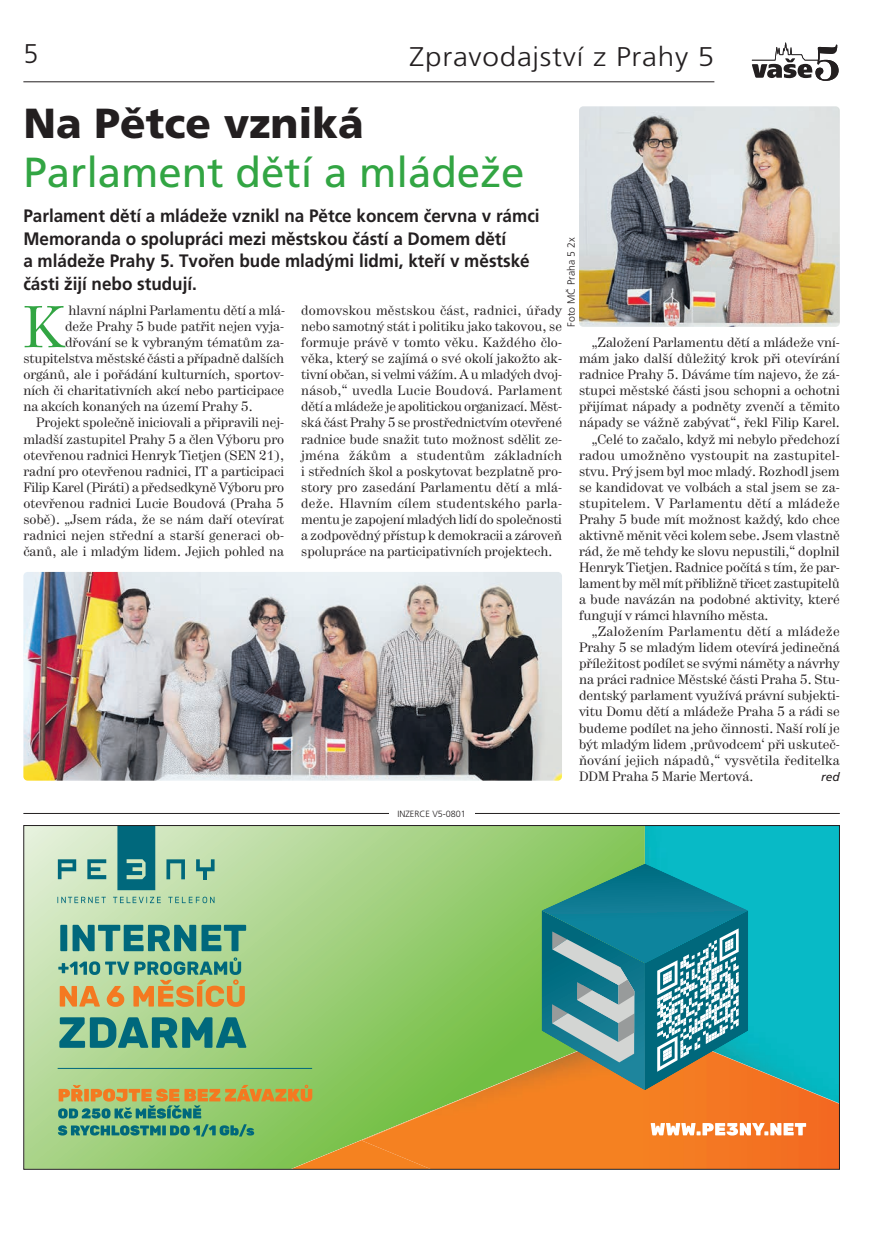
<style>
.page{position:relative;width:893px;height:1242px;background:#fff}
.page>*{position:absolute;margin:0;border:0;box-sizing:border-box;transform-origin:0 0}
.t1{font:58.5px "Hercules";color:#32a543}
.t2{font:42px "Frutiger CE";color:#32a543}
.t3{font:900 42px "Frutiger CE";color:#231f20}
.t4{font:300 27px "Frutiger CE";letter-spacing:.025em;color:#231f20;scale:1.1 1}
.t5{font:300 27px "Frutiger CE";letter-spacing:.025em;color:#231f20}
.t6{font:700 18px/22.5px "Frutiger CE";color:#231f20;scale:.95 1}
.t7{font:13.5px/16px "Hercules";color:#231f20;text-align:justify}
.t8{font:13.5px "Hercules";letter-spacing:.02em;color:#231f20}
.t9{font:italic 12px "Frutiger CE";color:#231f20}
.t10{font:300 10.5px "Frutiger CE";color:#231f20}
.t11{font:300 9px "Frutiger CE";color:#231f20}
</style>
<div class="page">
<hr style="left:23px;top:81px;width:691px;height:1px;background:#231f20">
<svg style="left:752px;top:43px;width:86px;height:38px"></svg>
<hr style="left:23px;top:813px;width:817px;height:1px;background:#231f20">
<div style="left:389px;top:808px;width:85px;height:11px;background:#fff"></div>
<svg style="left:25px;top:827px;width:517px;height:340px;background:#a6d386"></svg>
<div style="left:748px;top:827px;width:90px;height:196px;background:#08bac6"></div>
<img style="left:289px;top:1058px;width:73px;height:109px">
<img style="left:362px;top:1023px;width:476px;height:144px">
<img style="left:801px;top:1088px;width:33px;height:13px">
<svg style="left:57px;top:896px;width:49px;height:7px"></svg>
<svg style="left:113px;top:896px;width:48px;height:7px"></svg>
<svg style="left:168px;top:896px;width:46px;height:7px"></svg>
<svg style="left:58px;top:859px;width:18px;height:20px"></svg>
<svg style="left:166px;top:859px;width:19px;height:20px"></svg>
<svg style="left:117px;top:827px;width:38px;height:63px;background:#157482"></svg>
<svg style="left:87px;top:859px;width:19px;height:20px"></svg>
<svg style="left:196px;top:859px;width:19px;height:20px"></svg>
<svg style="left:651px;top:1123px;width:155px;height:12px"></svg>
<svg style="left:542px;top:827px;width:206px;height:263px;background:#4e9890"></svg>
<svg style="left:58px;top:1084px;width:254px;height:34px;background:#a0ad61"></svg>
<svg style="left:58px;top:1124px;width:196px;height:12px;background:#4c9a78"></svg>
<svg style="left:60px;top:924px;width:186px;height:27px;background:#519a8e"></svg>
<svg style="left:58px;top:957px;width:187px;height:50px;background:#acb37b"></svg>
<svg style="left:59px;top:1017px;width:187px;height:30px;background:#469483"></svg>
<hr style="left:58px;top:1068px;width:254px;height:1px;background:#00687c">
<img style="left:579px;top:106px;width:261px;height:221px;border-radius:4px">
<img style="left:23px;top:572px;width:539px;height:208px;border-radius:4px">
<h3 class="t5" style="left:23px;top:43px;width:17px">5</h3>
<h3 class="t4" style="left:410px;top:46px;width:279px">Zpravodajství z Prahy 5</h3>
<h2 class="t3" style="left:23px;top:106px;width:342px">Na Pětce vzniká</h2>
<h2 class="t2" style="left:23px;top:155px;width:503px">Parlament dětí a mládeže</h2>
<h3 class="t6" style="left:23px;top:206px;width:545px">Parlament dětí a mládeže vznikl na Pětce koncem června v rámci Memoranda o spolupráci mezi městskou částí a Domem dětí<br>a mládeže Prahy 5. Tvořen bude mladými lidmi, kteří v městské části žijí nebo studují.</h3>
<p class="t10" style="left:567px;top:327px;width:91px;rotate:-90deg">Foto MČ Praha 5 2x</p>
<h1 class="t1" style="left:23px;top:306px;width:43px">K</h1>
<p class="t7" style="left:68px;top:303px;width:218px">hlavní náplni Parlamentu dětí a mlá-</p>
<p class="t7" style="left:301px;top:303px;width:262px">domovskou městskou část, radnici, úřady nebo samotný stát i politiku jako takovou, se formuje právě v tomto věku. Každého člo&shy;věka, který se zajímá o své okolí jakožto ak&shy;tivní občan, si velmi vážím. A u mladých dvoj&shy;násob,“ uvedla Lucie Boudová. Parlament dětí a mládeže je apolitickou organizací. Měst&shy;ská část Prahy 5 se prostřednictvím otevřené radnice bude snažit tuto možnost sdělit ze&shy;jména žákům a studentům základních i střed ních škol a poskytovat bezplatně pro&shy;story pro zasedání Parlamentu dětí a mlá&shy;deže. Hlavním cílem studentského parla&shy;mentu je zapojení mladých lidí do společnosti a zodpovědný přístup k demokracii a zároveň spolupráce na participativních projektech.</p>
<p class="t7" style="left:65px;top:319px;width:221px">deže Prahy 5 bude patřit nejen vyja-</p>
<p class="t7" style="left:65px;top:335px;width:221px">dřování se k vybraným tématům za-</p>
<p class="t7" style="left:23px;top:351px;width:262px">stupitelstva městské části a případně dalších</p>
<p class="t7" style="left:23px;top:368px;width:262px">orgánů, ale i pořádání kulturních, sportov-</p>
<p class="t7" style="left:23px;top:384px;width:262px">ních či charitativních akcí nebo participace</p>
<p class="t7" style="left:23px;top:400px;width:231px">na akcích konaných na území Prahy 5.</p>
<p class="t7" style="left:36px;top:416px;width:250px">Projekt společně iniciovali a připravili nej-</p>
<p class="t7" style="left:23px;top:432px;width:262px">mladší zastupitel Prahy 5 a člen Výboru pro</p>
<p class="t7" style="left:23px;top:448px;width:262px">otevřenou radnici Henryk Tietjen (SEN 21),</p>
<p class="t7" style="left:23px;top:464px;width:262px">radní pro otevřenou radnici, IT a participaci</p>
<p class="t7" style="left:23px;top:480px;width:262px">Filip Karel (Piráti) a předsedkyně Výboru pro</p>
<p class="t7" style="left:23px;top:496px;width:262px">otevřenou radnici Lucie Boudová (Pra ha 5</p>
<p class="t7" style="left:23px;top:512px;width:262px">sobě). „Jsem ráda, že se nám daří otevírat</p>
<p class="t7" style="left:23px;top:528px;width:262px">rad nici nejen střední a starší generaci ob-</p>
<p class="t7" style="left:23px;top:544px;width:262px">čanů, ale i mladým lidem. Jejich pohled na</p>
<p class="t7" style="left:592px;top:335px;width:250px">„Založení Parlamentu dětí a mládeže vní-</p>
<p class="t7" style="left:579px;top:351px;width:262px">mám jako další důležitý krok při otevírání</p>
<p class="t7" style="left:579px;top:368px;width:262px">radnice Prahy 5. Dáváme tím najevo, že zá-</p>
<p class="t7" style="left:579px;top:384px;width:262px">stupci městské části jsou schopni a ochotni</p>
<p class="t7" style="left:579px;top:400px;width:262px">přijímat nápady a podněty zvenčí a těmito</p>
<p class="t7" style="left:579px;top:416px;width:262px">nápady se vážně zabývat“, řekl Filip Karel.</p>
<p class="t7" style="left:592px;top:432px;width:250px">„Celé to začalo, když mi nebylo předchozí</p>
<p class="t7" style="left:579px;top:448px;width:262px">radou umožněno vystoupit na zastupitel-</p>
<p class="t7" style="left:579px;top:464px;width:262px">stvu. Prý jsem byl moc mladý. Rozhodl jsem</p>
<p class="t7" style="left:579px;top:480px;width:262px">se kandidovat ve volbách a stal jsem se za-</p>
<p class="t8" style="left:579px;top:498px;width:262px">stupitelem. V Parlamentu dětí a mládeže</p>
<p class="t7" style="left:579px;top:512px;width:262px">Prahy 5 bude mít možnost každý, kdo chce</p>
<p class="t7" style="left:579px;top:528px;width:262px">aktivně měnit věci kolem sebe. Jsem vlastně</p>
<p class="t7" style="left:579px;top:544px;width:262px">rád, že mě tehdy ke slovu nepustili,“ doplnil</p>
<p class="t7" style="left:579px;top:560px;width:262px">Henryk Tietjen. Radnice počítá s tím, že par-</p>
<p class="t7" style="left:579px;top:576px;width:262px">lament by měl mít přibližně třicet zastupitelů</p>
<p class="t7" style="left:579px;top:592px;width:262px">a bude navázán na podobné aktivity, které</p>
<p class="t7" style="left:579px;top:608px;width:191px">fungují v rámci hlavního města.</p>
<p class="t8" style="left:592px;top:626px;width:250px">„Založením Parlamentu dětí a mládeže</p>
<p class="t7" style="left:579px;top:640px;width:262px">Prahy 5 se mladým lidem otevírá jedinečná</p>
<p class="t7" style="left:579px;top:656px;width:262px">příležitost podílet se svými náměty a návrhy</p>
<p class="t7" style="left:579px;top:673px;width:262px">na práci radnice Městské části Praha 5. Stu-</p>
<p class="t7" style="left:579px;top:689px;width:262px">dentský parlament využívá právní subjekti-</p>
<p class="t7" style="left:579px;top:705px;width:262px">vitu Domu dětí a mládeže Praha 5 a rádi se</p>
<p class="t7" style="left:579px;top:721px;width:262px">budeme podílet na jeho činnosti. Naší rolí je</p>
<p class="t7" style="left:579px;top:737px;width:262px">být mladým lidem ‚průvodcem‘ při uskuteč-</p>
<p class="t7" style="left:579px;top:753px;width:262px">ňování jejich nápadů,“ vysvětila ředitelka</p>
<p class="t7" style="left:579px;top:769px;width:176px">DDM Praha 5 Marie Mertová.</p>
<p class="t9" style="left:821px;top:771px;width:20px">red</p>
<p class="t11" style="left:397px;top:810px;width:70px">INZERCE V5-0801</p>
</div>
